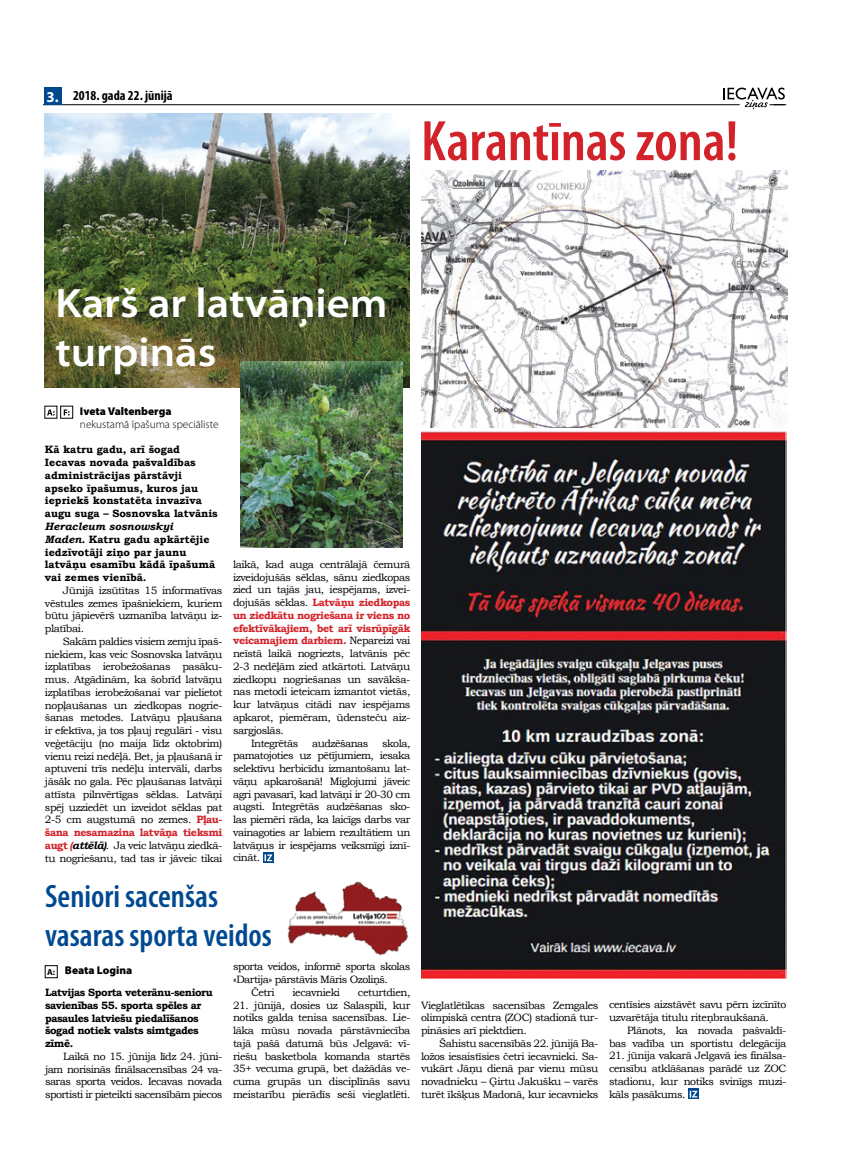
<style>
.page{position:relative;width:851px;height:1170px;background:#fff}
.page>*{position:absolute;margin:0;border:0;box-sizing:border-box;transform-origin:0 0}
.t1{font:600 condensed 57.5px "Myriad Pro";color:#d2232a}
.t2{font:600 semi-expanded 41.25px/49.5px "Myriad Pro";color:#fff}
.t3{font:600 condensed 32.5px/39px "Myriad Pro";color:#004990}
.t4{font:700 condensed 13.75px "Myriad Pro";color:#000}
.t5{font:900 11.25px "Myriad Pro";color:#000}
.t6{font:300 11.25px "Myriad Pro";color:#000}
.t7{font:10.62px/12.8px "Bookman Old Style";letter-spacing:-.04em;color:#000;text-align:justify}
.t8{font:700 10.62px/12.8px "Bookman Old Style";color:#000}
.t9{font:700 10.62px "Bookman Old Style";letter-spacing:-.04em;color:#d2232a}
.t10{font:700 10.62px/12.8px "Bookman Old Style";letter-spacing:-.04em;color:#000}
.s1{font-stretch:normal;font-size:15px;color:#fff}
.s2{font-style:italic}
.s3{font-weight:700;color:#d2232a}
.s4{font-weight:700;font-style:italic;color:#d2232a}
.s5{font-weight:700;font-style:italic}
.s6{font-weight:400;color:#000}
.s7{font-weight:700;font-size:8.75px}
</style>
<div class="page">
<hr style="left:44px;top:104px;width:695px;height:1px;background:#000">
<div style="left:44px;top:87px;width:17px;height:18px;background:#004990"></div>
<svg style="left:723px;top:88px;width:63px;height:22px"></svg>
<svg style="left:47px;top:409px;width:8px;height:6px"></svg>
<svg style="left:64px;top:409px;width:6px;height:6px"></svg>
<div style="left:60px;top:406px;width:13px;height:12px;border:1px solid #000"></div>
<img style="left:421px;top:431px;width:365px;height:547px">
<div style="left:263px;top:852px;width:10px;height:10px;background:#004990"></div>
<svg style="left:264px;top:854px;width:8px;height:7px"></svg>
<img style="left:45px;top:114px;width:364px;height:273px">
<img style="left:240px;top:361px;width:162px;height:187px">
<div style="left:688px;top:1088px;width:10px;height:10px;background:#004990"></div>
<svg style="left:689px;top:1090px;width:8px;height:7px"></svg>
<img style="left:421px;top:170px;width:366px;height:257px">
<img style="left:287px;top:881px;width:122px;height:75px">
<div style="left:45px;top:965px;width:12px;height:12px;border:1px solid #000"></div>
<p class="t4" style="left:46px;top:87px;width:128px"><span class="s1">3.</span> 2018. gada 22. jūnijā</p>
<h1 class="t1" style="left:421px;top:110px;width:318px">Karantīnas zona!</h1>
<h2 class="t2" style="left:55px;top:279px;width:333px">Karš ar latvāņiem turpinās</h2>
<p class="t5" style="left:80px;top:404px;width:93px">Iveta Valtenberga</p>
<p class="t6" style="left:80px;top:418px;width:140px">nekustamā īpašuma speciāliste</p>
<p class="t8" style="left:45px;top:443px;width:174px">Kā katru gadu, arī šogad<br>Iecavas novada pašvaldības administrācijas pārstāvji apseko īpašumus, kuros jau iepriekš konstatēta invazīva augu suga – Sosnovska latvānis</p>
<p class="t8" style="left:45px;top:520px;width:172px"><span class="s2">Heracleum sosnowskyi<br>Maden</span>. Katru gadu apkārtējie iedzīvotāji ziņo par jaunu latvāņu esamību kādā īpašumā vai zemes vienībā.</p>
<p class="t7" style="left:45px;top:583px;width:179px;text-indent:18px">Jūnijā izsūtītas 15 informatīvas vēstules zemes īpašniekiem, kuriem būtu jāpievērš uzmanība latvāņu iz&shy;platībai.</p>
<p class="t7" style="left:45px;top:634px;width:179px;text-indent:18px">Sakām paldies visiem zemju īpaš&shy;niekiem, kas veic Sosnovska latvāņu izplatības ierobežošanas pasāku&shy;mus. Atgādinām, ka šobrīd latvāņu izplatības ierobežošanai var pielietot nopļaušanas un ziedkopas nogrie&shy;šanas metodes. Latvāņu pļaušana ir efektīva, ja tos pļauj regulāri - visu veģetāciju (no maija līdz oktobrim) vienu reizi nedēļā. Bet, ja pļaušanā ir aptuveni trīs nedēļu intervāli, darbs jāsāk no gala. Pēc pļaušanas latvāņi attīsta pilnvērtīgas sēklas. Latvāņi spēj uzziedēt un izveidot sēklas pat 2-5 cm augstumā no zemes. <span class="s3">Pļau&shy;šana nesamazina latvāņa tieksmi augt</span> <span class="s4">(</span><span class="s5">attēlā)</span>. Ja veic latvāņu ziedkā&shy;tu nogriešanu, tad tas ir jāveic tikai</p>
<p class="t7" style="left:233px;top:558px;width:179px">laikā, kad auga centrālajā čemurā</p>
<p class="t7" style="left:233px;top:570px;width:179px">izveidojušās sēklas, sānu ziedkopas</p>
<p class="t7" style="left:233px;top:583px;width:179px">zied un tajās jau, iespējams, izvei-</p>
<p class="t9" style="left:233px;top:594px;width:179px"><span class="s6">dojušās sēklas.</span> Latvāņu ziedkopas</p>
<p class="t9" style="left:233px;top:607px;width:179px">un ziedkātu nogriešana ir viens no</p>
<p class="t9" style="left:233px;top:620px;width:179px">efektīvākajiem, bet arī visrūpīgāk</p>
<p class="t9" style="left:233px;top:633px;width:179px">veicamajiem darbiem. <span class="s6">Nepareizi vai</span></p>
<p class="t7" style="left:233px;top:647px;width:179px">neīstā laikā nogriezts, latvānis pēc</p>
<p class="t7" style="left:233px;top:660px;width:179px">2-3 nedēļām zied atkārtoti. Latvāņu</p>
<p class="t7" style="left:233px;top:672px;width:179px">ziedkopu nogriešanas un savākša-</p>
<p class="t7" style="left:233px;top:685px;width:179px">nas metodi ieteicam izmantot vietās,</p>
<p class="t7" style="left:233px;top:698px;width:179px">kur latvāņus citādi nav iespējams</p>
<p class="t7" style="left:233px;top:711px;width:179px">apkarot, piemēram, ūdensteču aiz-</p>
<p class="t7" style="left:233px;top:723px;width:52px">sargjoslās.</p>
<p class="t7" style="left:251px;top:736px;width:49px">Integrētās</p>
<p class="t7" style="left:312px;top:736px;width:58px">audzēšanas</p>
<p class="t7" style="left:233px;top:736px;width:179px;text-indent:149px">skola, pamatojoties uz pētījumiem, iesaka selektīvu herbicīdu izmantošanu lat&shy;vāņu apkarošanā! Miglojumi jāveic agri pavasarī, kad latvāņi ir 20-30 cm augsti. Integrētās audzēšanas sko&shy;las piemēri rāda, ka laicīgs darbs var vainagoties ar labiem rezultātiem un latvāņus ir iespējams veiksmīgi iznī&shy;cināt.</p>
<h3 class="t3" style="left:45px;top:876px;width:228px">Seniori sacenšas vasaras sporta veidos</h3>
<p class="t10" style="left:45px;top:985px;width:169px">Latvijas Sporta veterānu-senioru savienības 55. sporta spēles ar pasaules latviešu piedalīšanos šogad notiek valsts simtgades zīmē.</p>
<p class="t7" style="left:45px;top:1049px;width:179px;text-indent:18px">Laikā no 15. jūnija līdz 24. jūni&shy;jam norisinās finālsacensības 24 va&shy;saras sporta veidos. Iecavas novada sportisti ir pieteikti sacensībām piecos</p>
<p class="t7" style="left:233px;top:960px;width:179px">sporta veidos, informē sporta skolas</p>
<p class="t7" style="left:233px;top:973px;width:156px">«Dartija» pārstāvis Māris Ozoliņš.</p>
<p class="t7" style="left:251px;top:985px;width:25px">Četri</p>
<p class="t7" style="left:292px;top:985px;width:49px">iecavnieki</p>
<p class="t7" style="left:358px;top:985px;width:54px">ceturtdien,</p>
<p class="t7" style="left:233px;top:998px;width:179px">21. jūnijā, dosies uz Salaspili, kur notiks galda tenisa sacensības. Lie&shy;lāka mūsu novada pārstāvniecība tajā pašā datumā būs Jelgavā: vī&shy;riešu basketbola komanda startēs 35+ vecuma grupā, bet dažādās ve&shy;cuma grupās un disciplīnās savu meistarību pierādīs seši vieglatlēti.</p>
<p class="t7" style="left:421px;top:998px;width:179px">Vieglatlētikas sacensības Zemgales olimpiskā centra (ZOC) stadionā tur&shy;pināsies arī piektdien.</p>
<p class="t5" style="left:47px;top:964px;width:87px"><span class="s7">A:</span> Beata Logina</p>
<p class="t7" style="left:421px;top:1036px;width:179px;text-indent:18px">Šahistu sacensībās 22. jūnijā Ba&shy;ložos iesaistīsies četri iecavnieki. Sa&shy;vukārt Jāņu dienā par vienu mūsu novadnieku – Ģirtu Jakušku – varēs turēt īkšķus Madonā, kur iecavnieks</p>
<p class="t7" style="left:609px;top:998px;width:179px">centīsies aizstāvēt savu pērn izcīnīto uzvarētāja titulu riteņbraukšanā.</p>
<p class="t7" style="left:609px;top:1023px;width:179px;text-align:right">Plānots, ka novada pašvaldī&shy;bas vadība un sportistu delegācija</p>
<p class="t7" style="left:609px;top:1049px;width:179px">21. jūnija vakarā Jelgavā ies finālsa&shy;censību atklāšanas parādē uz ZOC stadionu, kur notiks svinīgs muzi&shy;kāls pasākums.</p>
</div>
